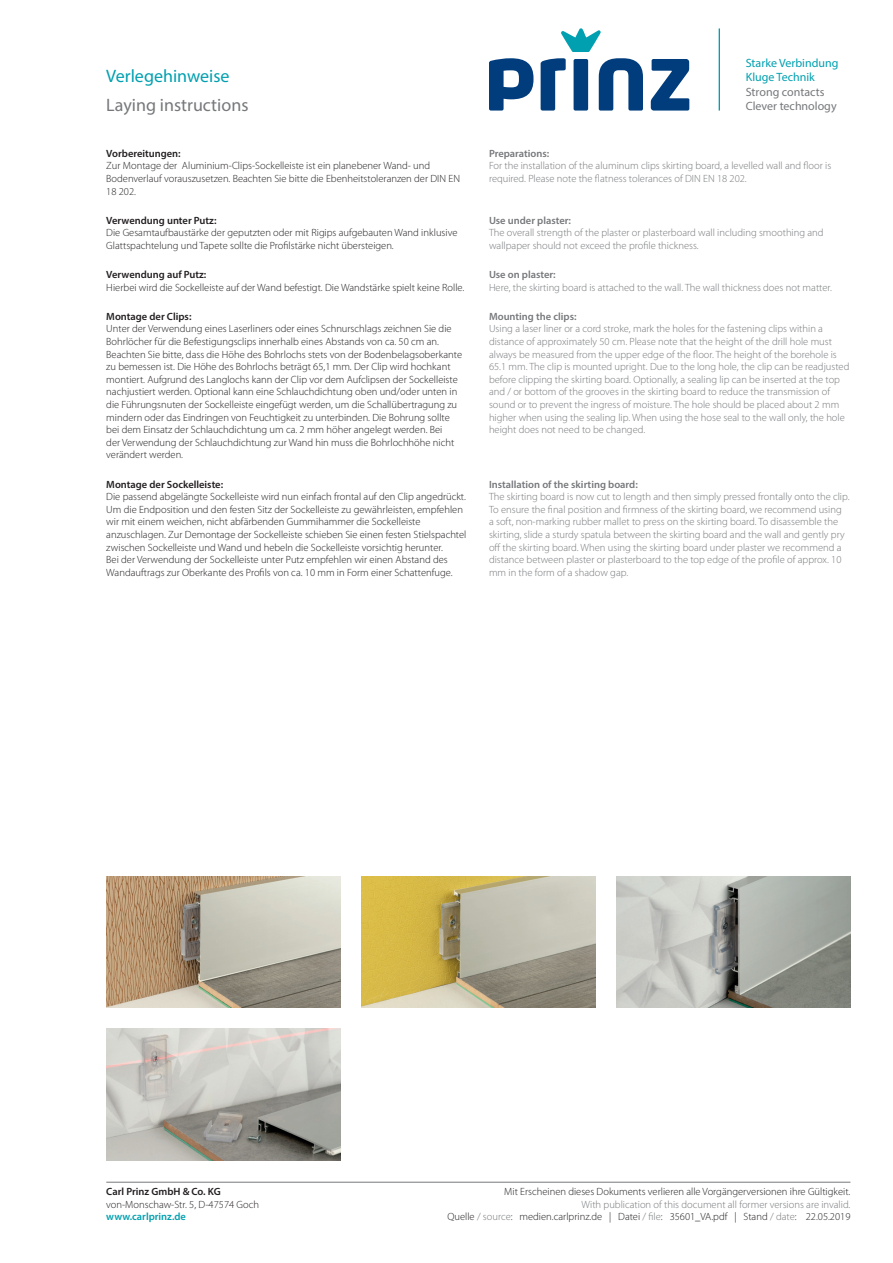
<style>
.page{position:relative;width:893px;height:1263px;background:#fff}
.page>*{position:absolute;margin:0;border:0;box-sizing:border-box;transform-origin:0 0}
.t1{font:18px "Myriad Pro";color:#76787b}
.t2{font:18px "Myriad Pro";color:#00a0b0}
.t3{font:12px/14.4px "Myriad Pro";color:#76787b}
.t4{font:12px/14.4px "Myriad Pro";color:#00a0b0}
.t5{font:300 10.5px/12.6px "Myriad Pro";color:#231f20}
.t6{font:300 10.5px/12.6px "Myriad Pro";color:#76787b}
.t7{font:600 10.5px "Myriad Pro";color:#231f20}
.t8{font:600 10.5px "Myriad Pro";color:#76787b}
.t9{font:600 10.5px "Myriad Pro";color:#00a0b0}
.s1{color:#231f20}
</style>
<div class="page">
<svg style="left:489px;top:58px;width:44px;height:53px"></svg>
<svg style="left:541px;top:58px;width:25px;height:53px"></svg>
<div style="left:574px;top:59px;width:14px;height:52px;background:#013d7d;border-radius:2px"></div>
<svg style="left:599px;top:58px;width:44px;height:53px"></svg>
<svg style="left:651px;top:59px;width:38px;height:52px"></svg>
<svg style="left:561px;top:28px;width:40px;height:24px"></svg>
<hr style="left:719px;top:28px;width:1px;height:83px;background:#00a0b0">
<hr style="left:106px;top:1182px;width:744px;height:1px;background:#76787b">
<img style="left:106px;top:876px;width:234px;height:131px">
<img style="left:361px;top:876px;width:234px;height:131px">
<img style="left:617px;top:876px;width:233px;height:131px">
<img style="left:106px;top:1029px;width:234px;height:131px">
<h1 class="t2" style="left:106px;top:65px;width:125px">Verlegehinweise</h1>
<h1 class="t1" style="left:106px;top:93px;width:144px">Laying instructions</h1>
<p class="t7" style="left:106px;top:146px;width:76px">Vorbereitungen:</p>
<p class="t5" style="left:106px;top:160px;width:355px">Zur Montage der Aluminium-Clips-Sockelleiste ist ein planebener Wand- und<br>Bodenverlauf vorauszusetzen. Beachten Sie bitte die Ebenheitstoleranzen der DIN EN<br>18 202.</p>
<p class="t7" style="left:106px;top:213px;width:112px">Verwendung unter Putz:</p>
<p class="t5" style="left:106px;top:227px;width:353px">Die Gesamtaufbaustärke der geputzten oder mit Rigips aufgebauten Wand inklusive<br>Glattspachtelung und Tapete sollte die Profilstärke nicht übersteigen.</p>
<p class="t7" style="left:106px;top:268px;width:102px">Verwendung auf Putz:</p>
<p class="t5" style="left:106px;top:281px;width:360px">Hierbei wird die Sockelleiste auf der Wand befestigt. Die Wandstärke spielt keine Rolle.</p>
<p class="t7" style="left:106px;top:310px;width:87px">Montage der Clips:</p>
<p class="t5" style="left:106px;top:323px;width:357px">Unter der Verwendung eines Laserliners oder eines Schnurschlags zeichnen Sie die Bohrlöcher für die Befestigungsclips innerhalb eines Abstands von ca. 50 cm an.<br>Beachten Sie bitte, dass die Höhe des Bohrlochs stets von der Bodenbelagsoberkante zu bemessen ist. Die Höhe des Bohrlochs beträgt 65,1 mm. Der Clip wird hochkant montiert. Aufgrund des Langlochs kann der Clip vor dem Aufclipsen der Sockelleiste nachjustiert werden. Optional kann eine Schlauchdichtung oben und/oder unten in die Führungsnuten der Sockelleiste eingefügt werden, um die Schallübertragung zu mindern oder das Eindringen von Feuchtigkeit zu unterbinden. Die Bohrung sollte bei dem Einsatz der Schlauchdichtung um ca. 2 mm höher angelegt werden. Bei<br>der Verwendung der Schlauchdichtung zur Wand hin muss die Bohrlochhöhe nicht verändert werden.</p>
<p class="t7" style="left:106px;top:477px;width:118px">Montage der Sockelleiste:</p>
<p class="t5" style="left:106px;top:490px;width:362px">Die passend abgelängte Sockelleiste wird nun einfach frontal auf den Clip angedrückt.<br>Um die Endposition und den festen Sitz der Sockelleiste zu gewährleisten, empfehlen wir mit einem weichen, nicht abfärbenden Gummihammer die Sockelleiste anzuschlagen. Zur Demontage der Sockelleiste schieben Sie einen festen Stielspachtel zwischen Sockelleiste und Wand und hebeln die Sockelleiste vorsichtig herunter.<br>Bei der Verwendung der Sockelleiste unter Putz empfehlen wir einen Abstand des Wandauftrags zur Oberkante des Profils von ca. 10 mm in Form einer Schattenfuge.</p>
<p class="t4" style="left:746px;top:55px;width:94px">Starke Verbindung<br>Kluge Technik</p>
<p class="t3" style="left:746px;top:84px;width:92px">Strong contacts<br>Clever technology</p>
<p class="t8" style="left:489px;top:146px;width:62px">Preparations:</p>
<p class="t6" style="left:489px;top:160px;width:344px">For the installation of the aluminum clips skirting board, a levelled wall and floor is required. Please note the flatness tolerances of DIN EN 18 202.</p>
<p class="t8" style="left:489px;top:213px;width:84px">Use under plaster:</p>
<p class="t6" style="left:489px;top:227px;width:336px">The overall strength of the plaster or plasterboard wall including smoothing and wallpaper should not exceed the profile thickness.</p>
<p class="t8" style="left:489px;top:268px;width:68px">Use on plaster:</p>
<p class="t6" style="left:489px;top:281px;width:344px">Here, the skirting board is attached to the wall. The wall thickness does not matter.</p>
<p class="t8" style="left:489px;top:310px;width:89px">Mounting the clips:</p>
<p class="t6" style="left:489px;top:323px;width:362px">Using a laser liner or a cord stroke, mark the holes for the fastening clips within a distance of approximately 50 cm. Please note that the height of the drill hole must always be measured from the upper edge of the floor. The height of the borehole is 65.1 mm. The clip is mounted upright. Due to the long hole, the clip can be readjusted before clipping the skirting board. Optionally, a sealing lip can be inserted at the top and / or bottom of the grooves in the skirting board to reduce the transmission of sound or to prevent the ingress of moisture. The hole should be placed about 2 mm higher when using the sealing lip. When using the hose seal to the wall only, the hole height does not need to be changed.</p>
<p class="t8" style="left:489px;top:477px;width:150px">Installation of the skirting board:</p>
<p class="t6" style="left:489px;top:490px;width:362px">The skirting board is now cut to length and then simply pressed frontally onto the clip.<br>To ensure the final position and firmness of the skirting board, we recommend using<br>a soft, non-marking rubber mallet to press on the skirting board. To disassemble the skirting, slide a sturdy spatula between the skirting board and the wall and gently pry off the skirting board. When using the skirting board under plaster we recommend a distance between plaster or plasterboard to the top edge of the profile of approx. 10 mm in the form of a shadow gap.</p>
<p class="t7" style="left:106px;top:1185px;width:116px">Carl Prinz GmbH &amp; Co. KG</p>
<p class="t5" style="left:106px;top:1198px;width:154px">von-Monschaw-Str. 5, D-47574 Goch</p>
<p class="t9" style="left:106px;top:1210px;width:81px">www.carlprinz.de</p>
<p class="t5" style="left:504px;top:1185px;width:348px">Mit Erscheinen dieses Dokuments verlieren alle Vorgängerversionen ihre Gültigkeit.</p>
<p class="t6" style="left:447px;top:1198px;width:404px;text-align:right">With publication of this document all former versions are invalid.<br><span class="s1">Quelle</span> / source<span class="s1">: medien.carlprinz.de | Datei</span> / file<span class="s1">: 35601_VA.pdf | Stand</span> / date<span class="s1">: 22.05.2019</span></p>
</div>
